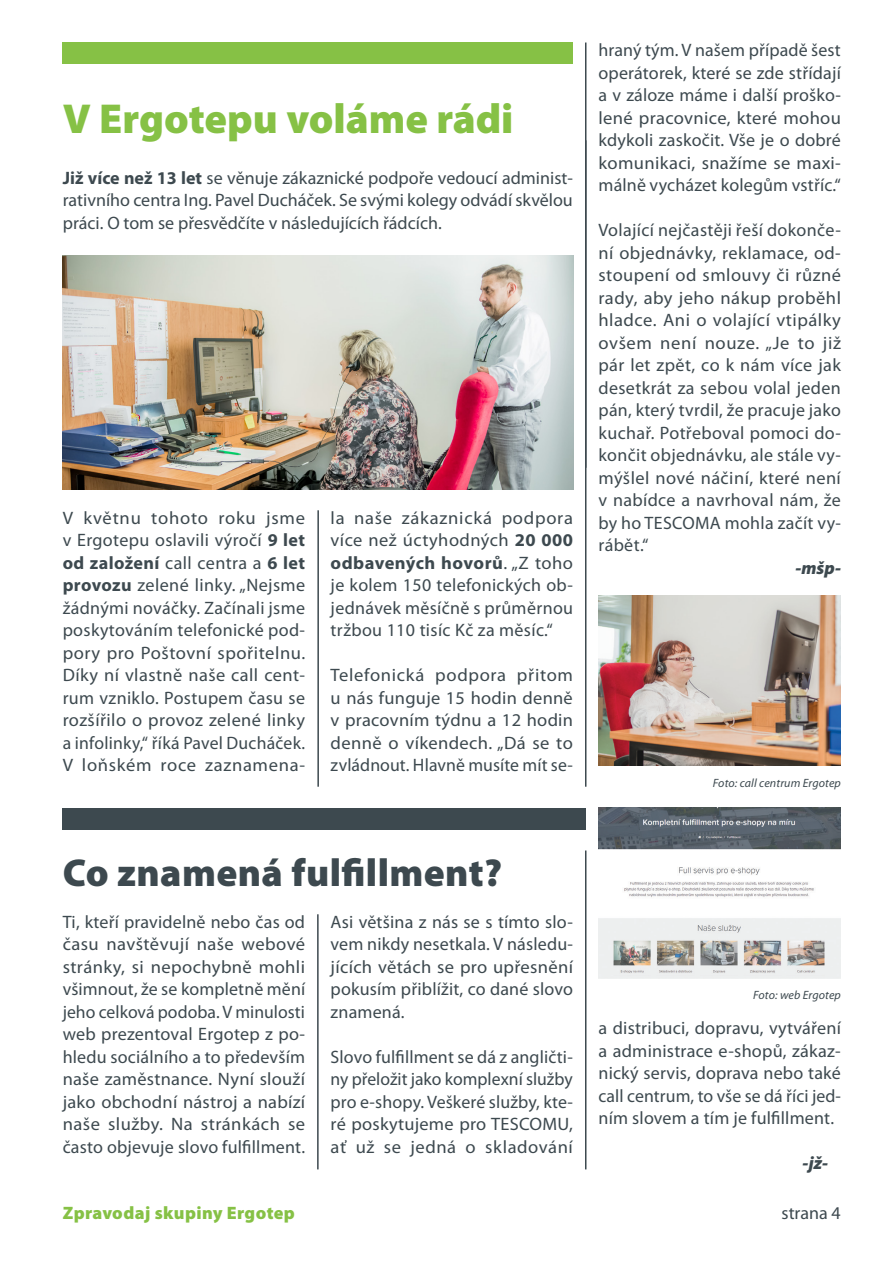
<style>
.page{position:relative;width:893px;height:1263px;background:#fff}
.page>*{position:absolute;margin:0;border:0;box-sizing:border-box;transform-origin:0 0}
.t1{font:900 42px "Myriad Pro";color:#86c145}
.t2{font:900 39px "Myriad Pro";letter-spacing:.01em;color:#3d494f}
.t3{font:18px/22.5px "Myriad Pro";letter-spacing:.015em;color:#3d494f;text-align:justify}
.t4{font:900 18px "Myriad Pro";letter-spacing:.02em;color:#86c145}
.t5{font:18px "Myriad Pro";letter-spacing:.04em;color:#3d494f}
.t6{font:italic 900 18px "Myriad Pro";color:#3d494f}
.t7{font:italic 12px "Myriad Pro";letter-spacing:.01em;color:#3d494f}
.s1{font-weight:700}
</style>
<div class="page">
<hr style="left:585px;top:43px;width:1px;height:744px;background:#3d494f">
<hr style="left:317px;top:510px;width:2px;height:277px;background:#3d494f">
<img style="left:63px;top:255px;width:510px;height:234px">
<div style="left:63px;top:43px;width:510px;height:21px;background:#86c145"></div>
<div style="left:63px;top:808px;width:523px;height:21px;background:#3d494f"></div>
<hr style="left:317px;top:914px;width:2px;height:255px;background:#3d494f">
<hr style="left:585px;top:850px;width:1px;height:319px;background:#3d494f">
<img style="left:598px;top:595px;width:243px;height:170px">
<img style="left:598px;top:808px;width:243px;height:170px">
<p class="t1" style="left:63px;top:95px;width:452px">V Ergotepu voláme rádi</p>
<p class="t3" style="left:63px;top:167px;width:512px"><span class="s1">Již více než 13 let</span> se věnuje zákaznické podpoře vedoucí administ&shy;rativního centra Ing. Pavel Ducháček. Se svými kolegy odvádí skvělou práci. O tom se přesvědčíte v následujících řádcích.</p>
<p class="t3" style="left:63px;top:507px;width:244px">V květnu tohoto roku jsme v Ergotepu oslavili výročí <span class="s1">9 let od založení</span> call centra a <span class="s1">6 let provozu</span> zelené linky. „Nejsme žádnými nováčky. Začínali jsme poskytováním telefonické pod&shy;pory pro Poštovní spořitelnu.<br>Díky ní vlastně naše call cent&shy;rum vzniklo. Postupem času se rozšířilo o provoz zelené linky a infolinky,“ říká Pavel Ducháček.</p>
<p class="t5" style="left:63px;top:755px;width:244px">V loňském roce zaznamena-</p>
<p class="t3" style="left:331px;top:507px;width:244px">la naše zákaznická podpora více než úctyhodných <span class="s1">20 000 odbavených hovorů</span>. „Z toho je kolem 150 telefonických ob&shy;jednávek měsíčně s průměrnou tržbou 110 tisíc Kč za měsíc.“</p>
<p class="t3" style="left:331px;top:664px;width:244px">Telefonická podpora přitom u nás funguje 15 hodin denně v pracovním týdnu a 12 hodin denně o víkendech. „Dá se to zvládnout. Hlavně musíte mít se-</p>
<p class="t3" style="left:598px;top:39px;width:244px">hraný tým. V našem případě šest operátorek, které se zde střídají a v záloze máme i další proško&shy;lené pracovnice, které mohou kdykoli zaskočit. Vše je o dobré komunikaci, snažíme se maxi&shy;málně vycházet kolegům vstříc.“</p>
<p class="t3" style="left:598px;top:219px;width:244px">Volající nejčastěji řeší dokonče&shy;ní objednávky, reklamace, od&shy;stoupení od smlouvy či různé rady, aby jeho nákup proběhl hladce. Ani o volající vtipálky ovšem není nouze. „Je to již pár let zpět, co k nám více jak desetkrát za sebou volal jeden pán, který tvrdil, že pracuje jako kuchař. Potřeboval pomoci do&shy;končit objednávku, ale stále vy&shy;mýšlel nové náčiní, které není v nabídce a navrhoval nám, že by ho TESCOMA mohla začít vy&shy;rábět.“</p>
<p class="t6" style="left:795px;top:558px;width:47px">-mšp-</p>
<p class="t7" style="left:713px;top:776px;width:129px">Foto: call centrum Ergotep</p>
<p class="t2" style="left:63px;top:851px;width:441px">Co znamená fulfillment?</p>
<p class="t3" style="left:63px;top:911px;width:244px">Ti, kteří pravidelně nebo čas od času navštěvují naše webové stránky, si nepochybně mohli všimnout, že se kompletně mění jeho celková podoba. V minulosti web prezentoval Ergotep z po&shy;hledu sociálního a to především naše zaměstnance. Nyní slouží jako obchodní nástroj a nabízí naše služby. Na stránkách se často objevuje slovo fulfillment.</p>
<p class="t3" style="left:331px;top:911px;width:244px">Asi většina z nás se s tímto slo&shy;vem nikdy nesetkala. V následu&shy;jících větách se pro upřesnění pokusím přiblížit, co dané slovo znamená.</p>
<p class="t3" style="left:331px;top:1046px;width:244px">Slovo fulfillment se dá z angličti&shy;ny přeložit jako komplexní služby pro e-shopy. Veškeré služby, kte&shy;ré poskytujeme pro TESCOMU, ať už se jedná o skladování</p>
<p class="t7" style="left:753px;top:989px;width:89px">Foto: web Ergotep</p>
<p class="t3" style="left:598px;top:1017px;width:244px">a distribuci, dopravu, vytváření a administrace e-shopů, zákaz&shy;nický servis, doprava nebo také call centrum, to vše se dá říci jed&shy;ním slovem a tím je fulfillment.</p>
<p class="t6" style="left:803px;top:1153px;width:27px">-jž-</p>
<p class="t4" style="left:63px;top:1202px;width:234px">Zpravodaj skupiny Ergotep</p>
<p class="t3" style="left:781px;top:1202px;width:61px">strana 4</p>
</div>
